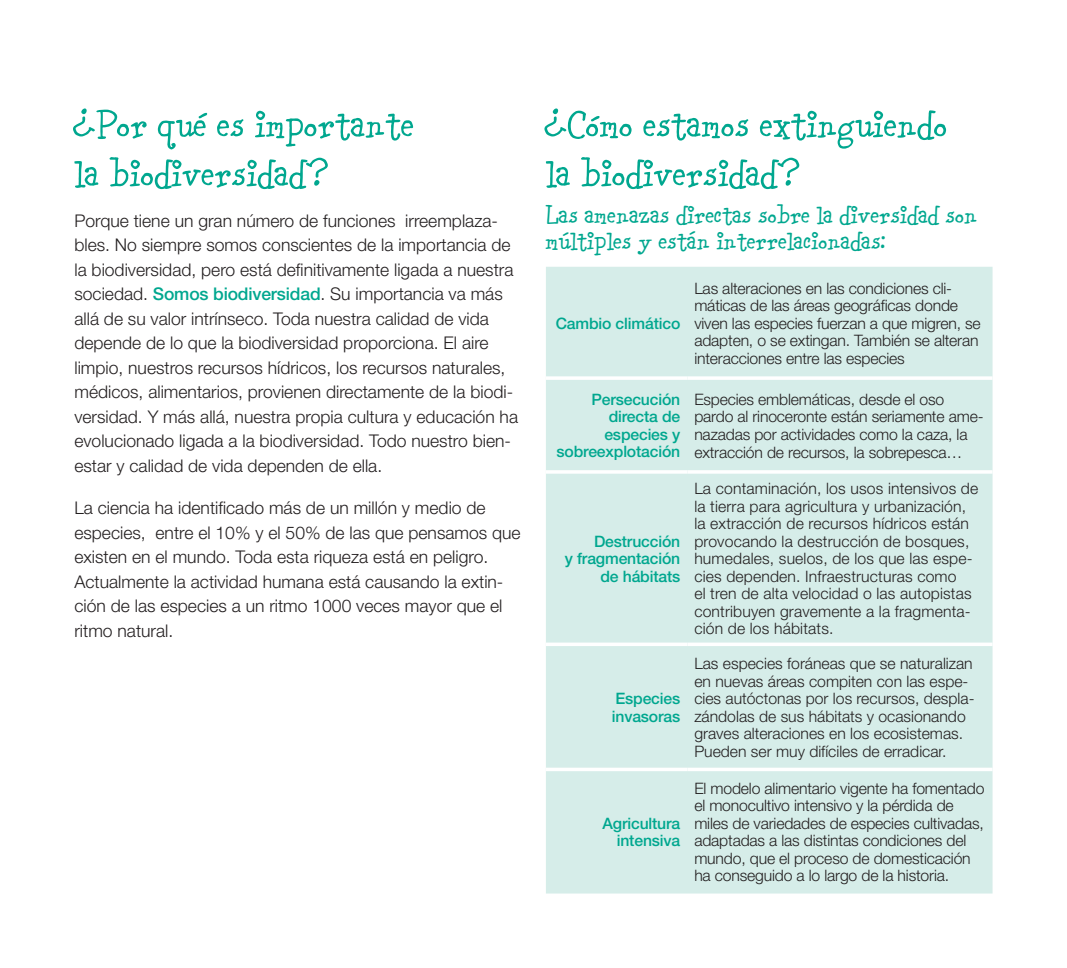
<style>
.page{position:relative;width:1067px;height:968px;background:#fff}
.page>*{position:absolute;margin:0;border:0;box-sizing:border-box;transform-origin:0 0}
.t1{font:56px/49px "Carnation cp";color:#00a78f}
.t2{font:36.75px/26.2px "Carnation cp";color:#00a78f}
.t3{font:300 17.5px/24.5px "Helvetica Neue";color:#231f20}
.t4{font:300 15.75px/17.5px "Helvetica Neue";letter-spacing:-.01em;color:#231f20}
.t5{font:300 15.75px/17.5px "Helvetica Neue";letter-spacing:.01em;color:#231f20}
.t6{font:500 15.75px/17.5px "Helvetica Neue";letter-spacing:-.01em;color:#00a78f;text-align:right}
.s1{font-weight:500;color:#00a78f}
</style>
<div class="page">
<div style="left:546px;top:267px;width:446px;height:626px;background:#d6ede9"></div>
<hr style="left:546px;top:376px;width:141px;height:4px;background:#fff">
<hr style="left:687px;top:376px;width:305px;height:4px;background:#fff">
<hr style="left:546px;top:470px;width:141px;height:3px;background:#fff">
<hr style="left:687px;top:470px;width:305px;height:3px;background:#fff">
<svg style="left:546px;top:642px;width:141px;height:4px"></svg>
<svg style="left:687px;top:642px;width:305px;height:4px"></svg>
<svg style="left:546px;top:767px;width:141px;height:4px"></svg>
<svg style="left:687px;top:767px;width:305px;height:4px"></svg>
<h1 class="t1" style="left:74px;top:100px;width:341px">¿Por qué es importante la biodiversidad?</h1>
<p class="t3" style="left:74px;top:208px;width:445px">Porque tiene un gran número de funciones irreemplaza&shy;bles. No siempre somos conscientes de la importancia de la biodiversidad, pero está definitivamente ligada a nuestra sociedad. <span class="s1">Somos biodiversidad</span>. Su importancia va más allá de su valor intrínseco. Toda nuestra calidad de vida depende de lo que la biodiversidad proporciona. El aire limpio, nuestros recursos hídricos, los recursos naturales, médicos, alimentarios, provienen directamente de la biodi&shy;versidad. Y más allá, nuestra propia cultura y educación ha evolucionado ligada a la biodiversidad. Todo nuestro bien&shy;estar y calidad de vida dependen de ella.</p>
<p class="t3" style="left:74px;top:495px;width:448px">La ciencia ha identificado más de un millón y medio de especies, entre el 10% y el 50% de las que pensamos que existen en el mundo. Toda esta riqueza está en peligro.<br>Actualmente la actividad humana está causando la extin&shy;ción de las especies a un ritmo 1000 veces mayor que el ritmo natural.</p>
<h1 class="t1" style="left:546px;top:100px;width:403px">¿Cómo estamos extinguiendo la biodiversidad?</h1>
<h2 class="t2" style="left:546px;top:201px;width:433px">Las amenazas directas sobre la diversidad son múltiples y están interrelacionadas:</h2>
<p class="t6" style="left:555px;top:314px;width:126px">Cambio climático</p>
<p class="t4" style="left:694px;top:279px;width:288px">Las alteraciones en las condiciones cli&shy;máticas de las áreas geográficas donde viven las especies fuerzan a que migren, se adapten, o se extingan. También se alteran interacciones entre las especies</p>
<p class="t6" style="left:556px;top:390px;width:125px">Persecución directa de especies y sobreexplotación</p>
<p class="t4" style="left:694px;top:390px;width:291px">Especies emblemáticas, desde el oso pardo al rinoceronte están seriamente ame&shy;nazadas por actividades como la caza, la extracción de recursos, la sobrepesca…</p>
<p class="t6" style="left:565px;top:532px;width:117px">Destrucción<br>y fragmentación de hábitats</p>
<p class="t6" style="left:612px;top:689px;width:70px;text-align:left">Especies invasoras</p>
<p class="t6" style="left:602px;top:814px;width:79px">Agricultura intensiva</p>
<p class="t5" style="left:694px;top:479px;width:285px">La contaminación, los usos intensivos de la tierra para agricultura y urbanización, la extracción de recursos hídricos están provocando la destrucción de bosques, humedales, suelos, de los que las espe&shy;cies dependen. Infraestructuras como<br>el tren de alta velocidad o las autopistas contribuyen gravemente a la fragmenta&shy;ción de los hábitats.</p>
<p class="t4" style="left:694px;top:654px;width:282px">Las especies foráneas que se naturalizan en nuevas áreas compiten con las espe&shy;cies autóctonas por los recursos, despla&shy;zándolas de sus hábitats y ocasionando graves alteraciones en los ecosistemas.<br>Pueden ser muy difíciles de erradicar.</p>
<p class="t4" style="left:694px;top:779px;width:291px">El modelo alimentario vigente ha fomentado el monocultivo intensivo y la pérdida de miles de variedades de especies cultivadas, adaptadas a las distintas condiciones del mundo, que el proceso de domesticación ha conseguido a lo largo de la historia.</p>
</div>
